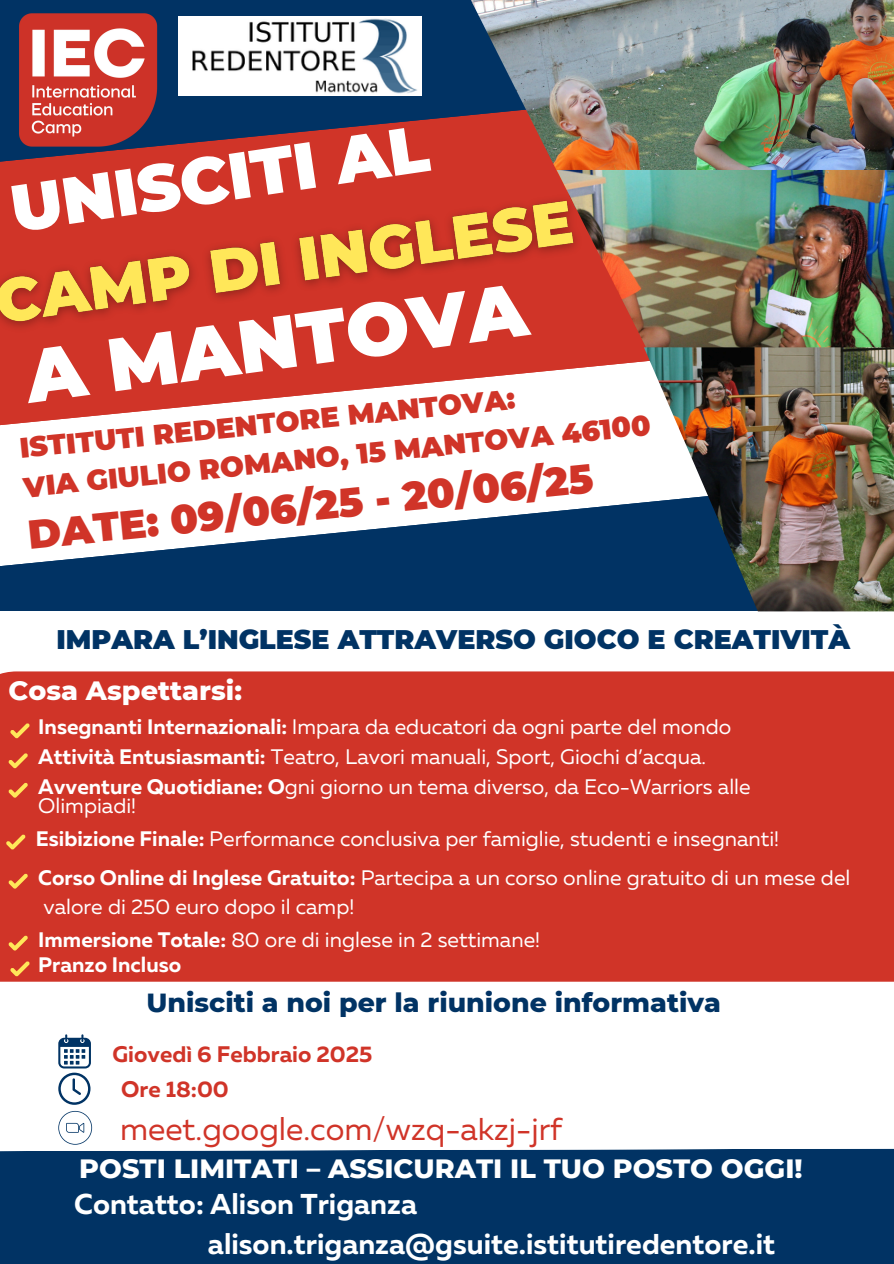
<style>
.page{position:relative;width:894px;height:1264px;background:#fff}
.page>*{position:absolute;margin:0;border:0;box-sizing:border-box;transform-origin:0 0}
.t1{font:900 74.7px "Montserrat";color:#fff}
.t2{font:900 65.7px "Montserrat";color:#fff}
.t3{font:900 40.2px "Montserrat";color:#d03428}
.t4{font:31.5px "Muller";color:#d03428}
.t5{font:700 28.65px/39.3px "Muller";color:#fff}
.t6{font:900 28.2px/39.8px "Montserrat";color:#d03428}
.t7{font:800 27px "Montserrat";color:#fff}
.t8{font:900 26.85px "Montserrat";color:#013364}
.t9{font:800 26.7px "Montserrat";color:#013364}
.t10{font:700 22.5px "Muller";color:#d03428}
.t11{font:21px/19.2px "Muller";color:#fff}
.t12{font:700 21px "Muller";color:#fff}
.s1{font-weight:700}
</style>
<div class="page">
<div style="left:0;top:0;width:893px;height:1263px;background:#013364"></div>
<svg style="left:0;top:70px;width:462px;height:113px;fill:#d03428"></svg>
<div style="left:0;top:611px;width:893px;height:76px;background:#fff"></div>
<div style="left:0;top:671px;width:893px;height:310px;background:#d03428"></div>
<div style="left:0;top:981px;width:893px;height:282px;background:#fff"></div>
<div style="left:0;top:1148px;width:893px;height:115px;background:#013364"></div>
<img style="left:0;top:13px;width:193px;height:169px">
<img style="left:462px;top:0;width:431px;height:183px">
<svg style="left:0;top:344px;width:643px;height:222px;background:#cfb4b9"></svg>
<img style="left:556px;top:170px;width:337px;height:226px">
<img style="left:643px;top:347px;width:250px;height:264px">
<svg style="left:10px;top:723px;width:19px;height:15px"></svg>
<svg style="left:8px;top:753px;width:20px;height:15px"></svg>
<svg style="left:8px;top:782px;width:20px;height:16px"></svg>
<svg style="left:6px;top:834px;width:19px;height:15px"></svg>
<svg style="left:8px;top:873px;width:20px;height:15px"></svg>
<svg style="left:8px;top:935px;width:20px;height:15px"></svg>
<img style="left:179px;top:17px;width:242px;height:78px">
<svg style="left:58px;top:1034px;width:33px;height:70px"></svg>
<svg style="left:10px;top:961px;width:19px;height:15px"></svg>
<svg style="left:58px;top:1110px;width:34px;height:34px"></svg>
<img style="left:0;top:183px;width:591px;height:161px">
<h6 class="t2" style="left:6px;top:168px;width:423px;rotate:-8deg">UNISCITI AL</h6>
<p class="t1" style="left:20px;top:332px;width:507px;rotate:-8deg">A MANTOVA</p>
<p class="t6" style="left:17px;top:429px;width:631px;rotate:-6deg">ISTITUTI REDENTORE MANTOVA:<br>VIA GIULIO ROMANO, 15 MANTOVA 46100</p>
<p class="t3" style="left:26px;top:511px;width:569px;rotate:-6deg">DATE: 09/06/25 - 20/06/25</p>
<p class="t8" style="left:57px;top:622px;width:794px">IMPARA L’INGLESE ATTRAVERSO GIOCO E CREATIVITÀ</p>
<h2 class="t7" style="left:8px;top:674px;width:235px">Cosa Aspettarsi:</h2>
<p class="t11" style="left:38px;top:718px;width:694px"><span class="s1">Insegnanti Internazionali:</span> Impara da educatori da ogni parte del mondo</p>
<h1 class="t11" style="left:38px;top:749px;width:669px"><span class="s1">Attività Entusiasmanti:</span> Teatro, Lavori manuali, Sport, Giochi d’acqua.</h1>
<h6 class="t11" style="left:38px;top:778px;width:713px"><span class="s1">Avventure Quotidiane: O</span>gni giorno un tema diverso, da Eco-Warriors alle<br>Olimpiadi!</h6>
<h3 class="t11" style="left:36px;top:830px;width:744px"><span class="s1">Esibizione Finale:</span> Performance conclusiva per famiglie, studenti e insegnanti!</h3>
<p class="t11" style="left:38px;top:869px;width:813px"><span class="s1">Corso Online di Inglese Gratuito:</span> Partecipa a un corso online gratuito di un mese del</p>
<p class="t11" style="left:44px;top:898px;width:312px">valore di 250 euro dopo il camp!</p>
<p class="t11" style="left:38px;top:931px;width:503px"><span class="s1">Immersione Totale:</span> 80 ore di inglese in 2 settimane!</p>
<p class="t12" style="left:38px;top:955px;width:144px">Pranzo Incluso</p>
<p class="t9" style="left:147px;top:985px;width:575px">Unisciti a noi per la riunione informativa</p>
<p class="t10" style="left:112px;top:1044px;width:261px">Giovedì 6 Febbraio 2025</p>
<p class="t10" style="left:121px;top:1079px;width:109px">Ore 18:00</p>
<p class="t4" style="left:120px;top:1116px;width:443px">meet.google.com/wzq-akzj-jrf</p>
<p class="t7" style="left:79px;top:1152px;width:724px">POSTI LIMITATI – ASSICURATI IL TUO POSTO OGGI!</p>
<p class="t5" style="left:208px;top:1187px;width:568px;text-indent:-134px">Contatto: Alison Triganza alison.triganza@gsuite.istitutiredentore.it</p>
</div>
